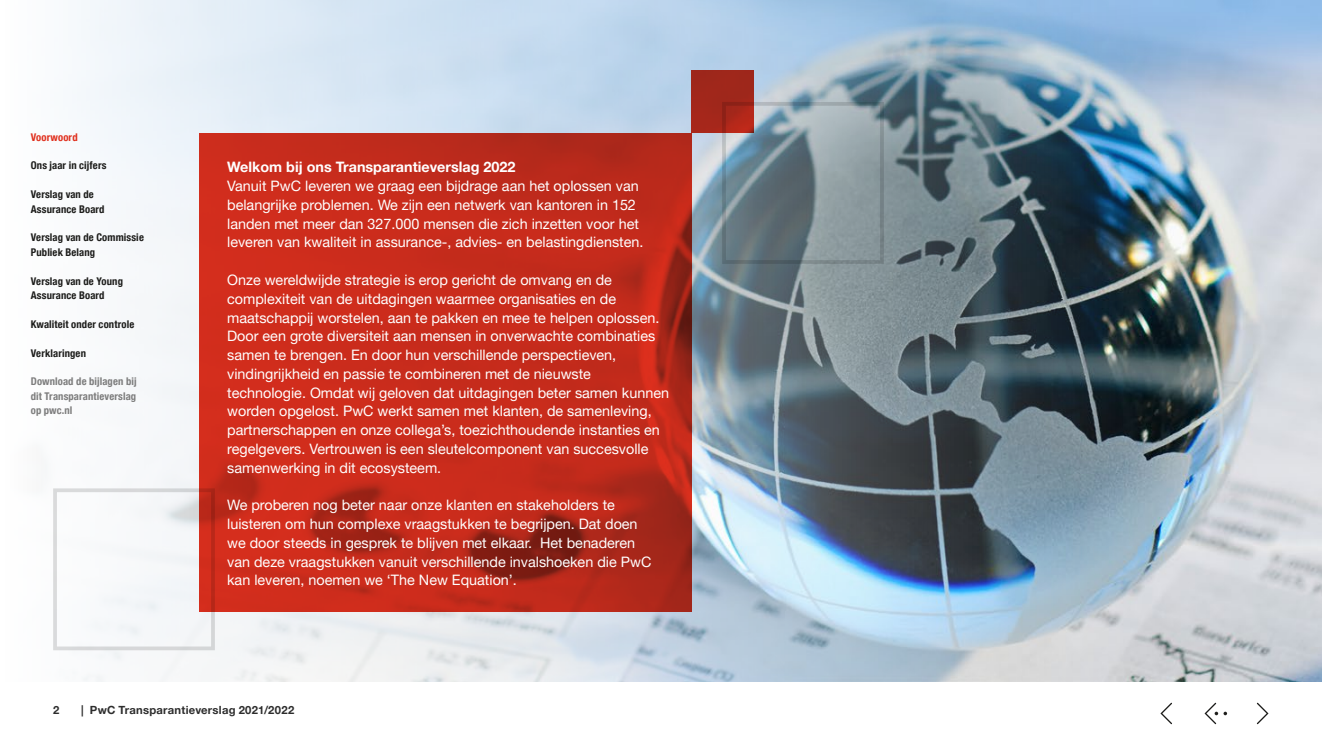
<style>
.page{position:relative;width:1322px;height:745px;background:#fff}
.page>*{position:absolute;margin:0;border:0;box-sizing:border-box;transform-origin:0 0}
.t1{font:14.38px/18.8px "Helvetica Neue LT Pro";color:#fff}
.t2{font:700 14.38px "Helvetica Neue LT Pro";color:#fff}
.t3{font:700 11.25px "Helvetica Neue LT Pro";letter-spacing:.02em;color:#2d2d2d}
.t4{font:700 condensed 10.62px/14.4px "Helvetica Neue LT Com";letter-spacing:.01em;color:#1d1d1b}
.t5{font:700 condensed 10.62px/14.4px "Helvetica Neue LT Com";letter-spacing:.01em;color:#7d7d7d}
.t6{font:700 condensed 10.62px "Helvetica Neue LT Com";letter-spacing:.015em;color:#e0301e}
</style>
<div class="page">
<img style="left:1152px;top:0;width:170px;height:680px">
<img style="left:53px;top:0;width:1099px;height:682px">
<svg style="left:199px;top:133px;width:492px;height:478px;background:#c22a1b"></svg>
<svg style="left:691px;top:71px;width:62px;height:62px;background:#a3261a"></svg>
<div style="left:53px;top:488px;width:162px;height:161px;border:4px solid #dedede"></div>
<svg style="left:1204px;top:702px;width:23px;height:21px"></svg>
<svg style="left:1160px;top:702px;width:12px;height:21px"></svg>
<svg style="left:1256px;top:702px;width:12px;height:21px"></svg>
<p class="t6" style="left:31px;top:130px;width:48px">Voorwoord</p>
<p class="t4" style="left:31px;top:158px;width:77px">Ons jaar in cijfers</p>
<p class="t4" style="left:31px;top:187px;width:75px">Verslag van de<br>Assurance Board</p>
<p class="t4" style="left:31px;top:230px;width:115px">Verslag van de Commissie</p>
<p class="t4" style="left:31px;top:245px;width:66px">Publiek Belang</p>
<p class="t4" style="left:31px;top:273px;width:94px">Verslag van de Young<br>Assurance Board</p>
<p class="t4" style="left:31px;top:316px;width:105px">Kwaliteit onder controle</p>
<p class="t4" style="left:31px;top:345px;width:57px">Verklaringen</p>
<p class="t5" style="left:31px;top:374px;width:107px">Download de bijlagen bij dit Transparantieverslag</p>
<p class="t5" style="left:31px;top:403px;width:43px">op pwc.nl</p>
<p class="t2" style="left:227px;top:158px;width:290px">Welkom bij ons Transparantieverslag 2022</p>
<p class="t1" style="left:227px;top:176px;width:418px">Vanuit PwC leveren we graag een bijdrage aan het oplossen van belangrijke problemen. We zijn een netwerk van kantoren in 152 landen met meer dan 327.000 mensen die zich inzetten voor het leveren van kwaliteit in assurance-, advies- en belastingdiensten.</p>
<p class="t1" style="left:227px;top:270px;width:443px">Onze wereldwijde strategie is erop gericht de omvang en de complexiteit van de uitdagingen waarmee organisaties en de maatschappij worstelen, aan te pakken en mee te helpen oplossen.<br>Door een grote diversiteit aan mensen in onverwachte combinaties samen te brengen. En door hun verschillende perspectieven, vindingrijkheid en passie te combineren met de nieuwste technologie. Omdat wij geloven dat uitdagingen beter samen kunnen worden opgelost. PwC werkt samen met klanten, de samenleving, partnerschappen en onze collega’s, toezichthoudende instanties en regelgevers. Vertrouwen is een sleutelcomponent van succesvolle samenwerking in dit ecosysteem.</p>
<p class="t1" style="left:227px;top:495px;width:426px">We proberen nog beter naar onze klanten en stakeholders te luisteren om hun complexe vraagstukken te begrijpen. Dat doen we door steeds in gesprek te blijven met elkaar. Het benaderen van deze vraagstukken vanuit verschillende invalshoeken die PwC kan leveren, noemen we ‘The New Equation’.</p>
<p class="t3" style="left:53px;top:702px;width:8px">2</p>
<p class="t3" style="left:81px;top:702px;width:215px">| PwC Transparantieverslag 2021/2022</p>
</div>
